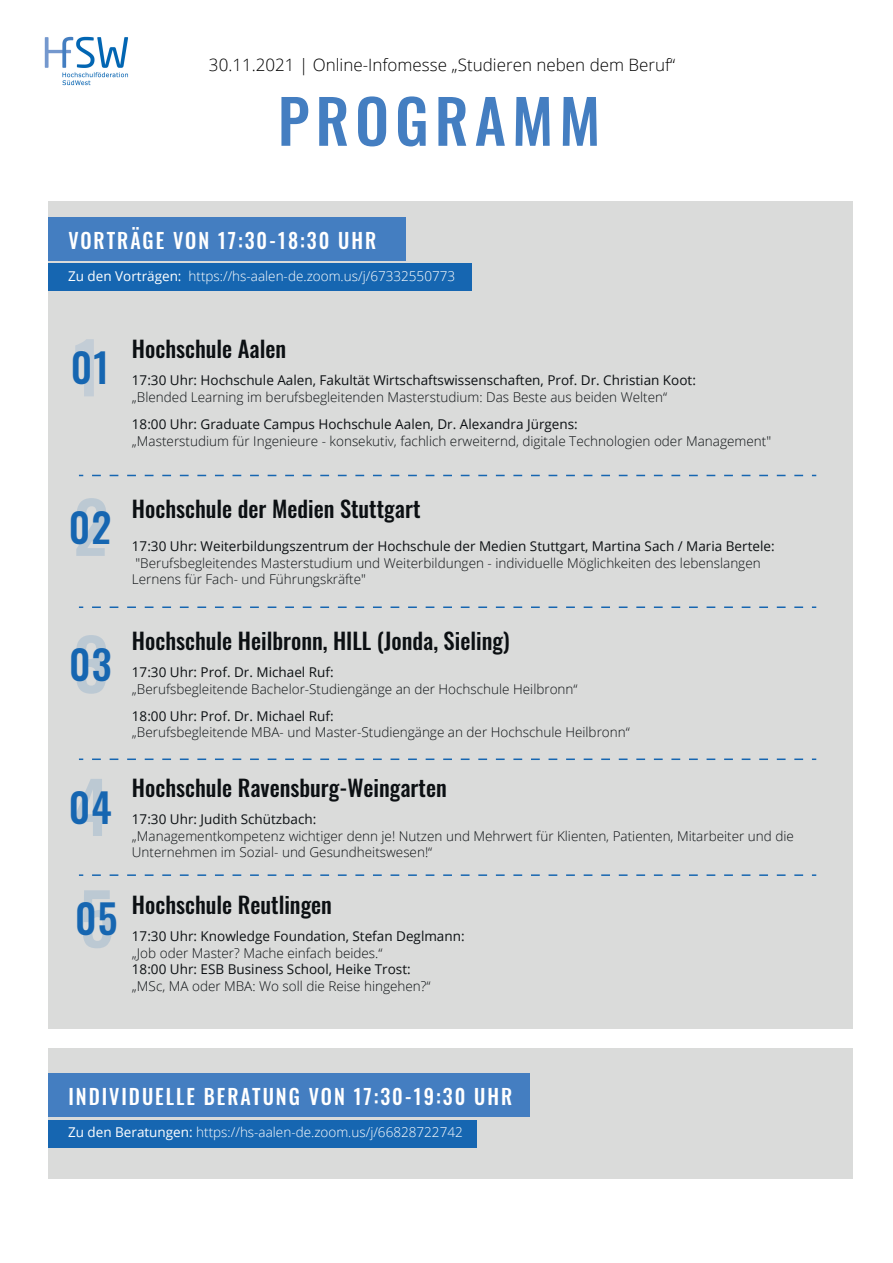
<style>
.page{position:relative;width:893px;height:1263px;background:#fff}
.page>*{position:absolute;margin:0;border:0;box-sizing:border-box;transform-origin:0 0}
.t1{font:500 60.3px "Oswald";letter-spacing:.1em;color:#447ec1}
.t2{font:500 40.2px "Oswald";color:#1666b1}
.t3{font:500 22.5px "Oswald";color:#0c1013}
.t4{font:500 21px "Oswald";letter-spacing:.1em;color:#fff;scale:.95 1}
.t5{font:300 16.95px "Open Sans";color:#000001}
.t6{font:300 13.5px/16.5px "Open Sans";color:#0c1013}
.t7{font:13.5px "Open Sans";color:#0c1013}
.t8{font:300 13.5px "Open Sans";color:#fff}
.s1{font-weight:400}
.s2{font-size:70.65px;color:#447ec1}
.s3{font-size:70.65px}
</style>
<div class="page">
<div style="left:48px;top:201px;width:804px;height:827px;background:#dadbda"></div>
<div style="left:48px;top:217px;width:357px;height:44px;background:#447ec1"></div>
<div style="left:48px;top:264px;width:424px;height:27px;background:#1666b1"></div>
<div style="left:48px;top:1048px;width:804px;height:130px;background:#dadbda"></div>
<div style="left:48px;top:1073px;width:482px;height:44px;background:#447ec1"></div>
<div style="left:48px;top:1120px;width:429px;height:27px;background:#1666b1"></div>
<img style="left:44px;top:36px;width:84px;height:50px">
<svg style="left:92px;top:475px;width:724px;height:1px"></svg>
<svg style="left:92px;top:606px;width:724px;height:2px"></svg>
<svg style="left:92px;top:758px;width:724px;height:2px"></svg>
<svg style="left:92px;top:874px;width:724px;height:2px"></svg>
<p class="t5" style="left:209px;top:53px;width:468px">30.11.2021 | Online-Infomesse „Studieren neben dem Beruf“</p>
<h1 class="t1" style="left:278px;top:90px;width:324px">PROGRAMM</h1>
<h3 class="t4" style="left:68px;top:229px;width:326px">VORTRÄGE VON 17:30-18:30 UHR</h3>
<p class="t8" style="left:68px;top:267px;width:389px"><span class="s1">Zu den Vorträgen:</span> https://hs-aalen-de.zoom.us/j/67332550773</p>
<h2 class="t2" style="left:71px;top:347px;width:40px">0 1<span class="s2">1</span></h2>
<h3 class="t3" style="left:132px;top:337px;width:156px">Hochschule Aalen</h3>
<p class="t7" style="left:132px;top:371px;width:565px">17:30 Uhr: Hochschule Aalen, Fakultät Wirtschaftswissenschaften, Prof. Dr. Christian Koot:</p>
<p class="t6" style="left:132px;top:388px;width:537px">„Blended Learning im berufsbegleitenden Masterstudium: Das Beste aus beiden Welten“</p>
<p class="t7" style="left:132px;top:415px;width:447px">18:00 Uhr: Graduate Campus Hochschule Aalen, Dr. Alexandra Jürgens:</p>
<p class="t6" style="left:132px;top:432px;width:641px">„Masterstudium für Ingenieure - konsekutiv, fachlich erweiternd, digitale Technologien oder Management"</p>
<h2 class="t2" style="left:69px;top:506px;width:44px">0 2<span class="s3">2</span></h2>
<h3 class="t3" style="left:132px;top:497px;width:290px">Hochschule der Medien Stuttgart</h3>
<p class="t7" style="left:132px;top:537px;width:644px">17:30 Uhr: Weiterbildungszentrum der Hochschule der Medien Stuttgart, Martina Sach / Maria Bertele:</p>
<p class="t6" style="left:132px;top:554px;width:630px">"Berufsbegleitendes Masterstudium und Weiterbildungen - individuelle Möglichkeiten des lebenslangen<br>Lernens für Fach- und Führungskräfte"</p>
<h2 class="t2" style="left:69px;top:643px;width:44px">0 3<span class="s3">3</span></h2>
<h2 class="t2" style="left:69px;top:786px;width:44px">0 4<span class="s3">4</span></h2>
<h2 class="t2" style="left:75px;top:898px;width:44px">0 5<span class="s3">5</span></h2>
<h3 class="t3" style="left:132px;top:629px;width:379px">Hochschule Heilbronn, HILL (Jonda, Sieling)</h3>
<p class="t7" style="left:132px;top:663px;width:203px">17:30 Uhr: Prof. Dr. Michael Ruf:</p>
<p class="t6" style="left:132px;top:680px;width:447px">„Berufsbegleitende Bachelor-Studiengänge an der Hochschule Heilbronn“</p>
<p class="t7" style="left:132px;top:707px;width:203px">18:00 Uhr: Prof. Dr. Michael Ruf:</p>
<p class="t6" style="left:132px;top:724px;width:499px">„Berufsbegleitende MBA- und Master-Studiengänge an der Hochschule Heilbronn“</p>
<h3 class="t3" style="left:132px;top:776px;width:316px">Hochschule Ravensburg-Weingarten</h3>
<p class="t7" style="left:132px;top:810px;width:186px">17:30 Uhr: Judith Schützbach:</p>
<p class="t6" style="left:132px;top:827px;width:663px">„Managementkompetenz wichtiger denn je! Nutzen und Mehrwert für Klienten, Patienten, Mitarbeiter und die<br>Unternehmen im Sozial- und Gesundheitswesen!“</p>
<h3 class="t3" style="left:132px;top:893px;width:202px">Hochschule Reutlingen</h3>
<p class="t7" style="left:132px;top:927px;width:334px">17:30 Uhr: Knowledge Foundation, Stefan Deglmann:</p>
<p class="t6" style="left:132px;top:944px;width:252px">„Job oder Master? Mache einfach beides.“</p>
<p class="t7" style="left:132px;top:960px;width:280px">18:00 Uhr: ESB Business School, Heike Trost:</p>
<p class="t6" style="left:132px;top:977px;width:300px">„MSc, MA oder MBA: Wo soll die Reise hingehen?“</p>
<h3 class="t4" style="left:68px;top:1085px;width:469px">INDIVIDUELLE BERATUNG VON 17:30-19:30 UHR</h3>
<p class="t8" style="left:68px;top:1123px;width:396px"><span class="s1">Zu den Beratungen:</span> https://hs-aalen-de.zoom.us/j/66828722742</p>
</div>
